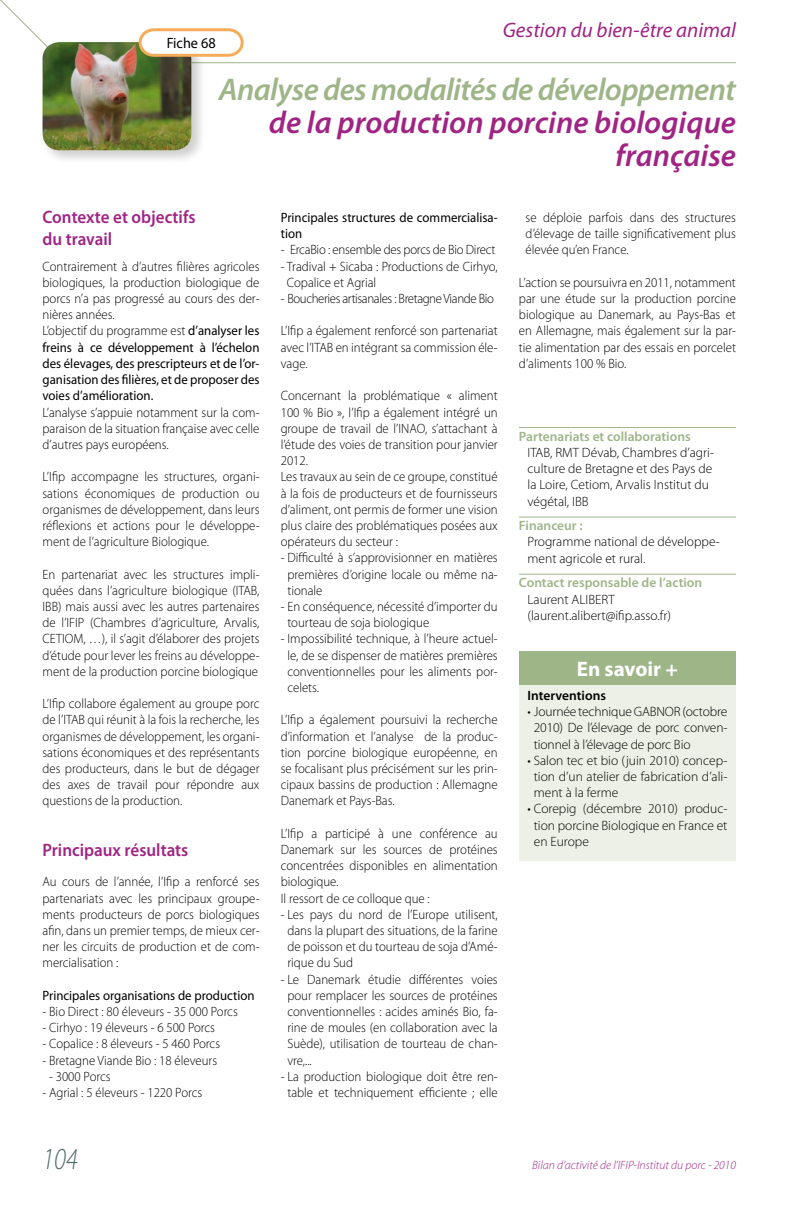
<style>
.page{position:relative;width:787px;height:1212px;background:#fff}
.page>*{position:absolute;margin:0;border:0;box-sizing:border-box;transform-origin:0 0}
.t1{font:italic 600 31.5px/33px "Myriad Pro";color:#a02483;text-align:right}
.t2{font:italic 600 31.5px "Myriad Pro";letter-spacing:-.02em;color:#9eb588}
.t3{font:italic 300 30.6px "Myriad Pro";color:#516b69;scale:.83 1}
.t4{font:italic 21px "Myriad Pro";color:#a02483}
.t5{font:700 21px "Myriad Pro";color:#fff}
.t6{font:600 18px/21.6px "Myriad Pro";color:#a02483;scale:.95 1}
.t7{font:15px "Myriad Pro";color:#000;scale:.95 1}
.t8{font:300 13.5px/16.2px "Myriad Pro";color:#000;text-align:justify;scale:.95 1}
.t9{font:300 13.5px/16.2px "Myriad Pro";color:#000}
.t10{font:13.5px/16.2px "Myriad Pro";color:#000;scale:.95 1}
.t11{font:600 13.5px "Myriad Pro";color:#9eb588}
.t12{font:300 13.5px "Myriad Pro";letter-spacing:-.03em;color:#000;scale:.95 1}
.t13{font:300 13.5px "Myriad Pro";letter-spacing:-.02em;color:#000;scale:.95 1}
.t14{font:600 13.5px "Myriad Pro";color:#000}
.t15{font:italic 300 12px "Myriad Pro";color:#a02483}
.s1{font-weight:400}
</style>
<div class="page">
<svg style="left:0;top:0;width:736px;height:63px"></svg>
<div style="left:39px;top:39px;width:167px;height:126px;background:#000;opacity:.2"></div>
<img style="left:43px;top:42px;width:148px;height:108px">
<hr style="left:519px;top:427px;width:217px;height:1px;background:#9eb588">
<hr style="left:519px;top:517px;width:217px;height:1px;background:#9eb588">
<hr style="left:519px;top:574px;width:217px;height:1px;background:#9eb588">
<div style="left:519px;top:651px;width:217px;height:34px;background:#9eb588"></div>
<div style="left:519px;top:685px;width:217px;height:175px;background:#ecf0e6"></div>
<svg style="left:137px;top:27px;width:108px;height:31px"></svg>
<p class="t7" style="left:167px;top:34px;width:53px">Fiche 68</p>
<h3 class="t4" style="left:503px;top:17px;width:235px">Gestion du bien-être animal</h3>
<h1 class="t2" style="left:219px;top:70px;width:519px">Analyse des modalités de développement</h1>
<h1 class="t1" style="left:269px;top:105px;width:468px">de la production porcine biologique française</h1>
<h3 class="t6" style="left:43px;top:206px;width:162px">Contexte et objectifs du travail</h3>
<p class="t8" style="left:43px;top:258px;width:230px;text-align:left">Contrairement à d’autres filières agricoles biologiques, la production biologique de porcs n’a pas progressé au cours des der&shy;nières années.<br>L’objectif du programme est <span class="s1">d’analyser les freins à ce développement à l’échelon des élevages, des prescripteurs et de l’or&shy;ganisation des filières, et de proposer des voies d’amélioration.</span></p>
<p class="t8" style="left:43px;top:404px;width:230px">L’analyse s’appuie notamment sur la com&shy;paraison de la situation française avec celle d’autres pays européens.</p>
<p class="t8" style="left:43px;top:469px;width:230px">L’Ifip accompagne les structures, organi&shy;sations économiques de production ou organismes de développement, dans leurs réflexions et actions pour le développe&shy;ment de l’agriculture Biologique.</p>
<p class="t8" style="left:43px;top:566px;width:230px">En partenariat avec les structures impli&shy;quées dans l’agriculture biologique (ITAB, IBB) mais aussi avec les autres partenaires de l’IFIP (Chambres d’agriculture, Arvalis, CETIOM, …), il s’agit d’élaborer des projets d’étude pour lever les freins au développe&shy;ment de la production porcine biologique</p>
<p class="t8" style="left:43px;top:695px;width:230px">L’Ifip collabore également au groupe porc de l’ITAB qui réunit à la fois la recherche, les organismes de développement, les organi&shy;sations économiques et des représentants des producteurs, dans le but de dégager des axes de travail pour répondre aux questions de la production.</p>
<h3 class="t6" style="left:43px;top:838px;width:155px">Principaux résultats</h3>
<p class="t8" style="left:43px;top:874px;width:230px">Au cours de l’année, l’Ifip a renforcé ses partenariats avec les principaux groupe&shy;ments producteurs de porcs biologiques afin, dans un premier temps, de mieux cer&shy;ner les circuits de production et de com&shy;mercialisation :</p>
<p class="t10" style="left:43px;top:987px;width:225px">Principales organisations de production</p>
<p class="t8" style="left:43px;top:1003px;width:207px">- Bio Direct : 80 éleveurs - 35 000 Porcs</p>
<p class="t8" style="left:43px;top:1019px;width:183px">- Cirhyo : 19 éleveurs - 6 500 Porcs</p>
<p class="t8" style="left:43px;top:1036px;width:188px">- Copalice : 8 éleveurs - 5 460 Porcs</p>
<p class="t8" style="left:43px;top:1052px;width:185px">- Bretagne Viande Bio : 18 éleveurs</p>
<p class="t8" style="left:49px;top:1068px;width:66px">- 3000 Porcs</p>
<p class="t8" style="left:43px;top:1084px;width:170px">- Agrial : 5 éleveurs - 1220 Porcs</p>
<p class="t10" style="left:281px;top:209px;width:230px">Principales structures de commercialisa&shy;tion</p>
<p class="t13" style="left:281px;top:242px;width:227px">- ErcaBio : ensemble des porcs de Bio Direct</p>
<p class="t8" style="left:287px;top:258px;width:223px;text-indent:-6px">- Tradival + Sicaba : Productions de Cirhyo,<br>Copalice et Agrial</p>
<p class="t12" style="left:281px;top:290px;width:226px">- Boucheries artisanales : Bretagne Viande Bio</p>
<p class="t8" style="left:281px;top:323px;width:230px">L’Ifip a également renforcé son partenariat avec l’ITAB en intégrant sa commission éle&shy;vage.</p>
<p class="t8" style="left:281px;top:388px;width:230px;text-align:left">Concernant la problématique « aliment 100 % Bio », l’Ifip a également intégré un groupe de travail de l’INAO, s’attachant à l’étude des voies de transition pour janvier 2012.<br>Les travaux au sein de ce groupe, constitué à la fois de producteurs et de fournisseurs d’aliment, ont permis de former une vision plus claire des problématiques posées aux opérateurs du secteur :</p>
<p class="t8" style="left:287px;top:550px;width:223px;text-indent:-7px">- Difficulté à s’approvisionner en matières premières d’origine locale ou même na&shy;tionale</p>
<p class="t8" style="left:287px;top:598px;width:223px;text-indent:-7px">- En conséquence, nécessité d’importer du tourteau de soja biologique</p>
<p class="t8" style="left:287px;top:631px;width:223px;text-indent:-7px">- Impossibilité technique, à l’heure actuel&shy;le, de se dispenser de matières premières conventionnelles pour les aliments por&shy;celets.</p>
<p class="t8" style="left:281px;top:712px;width:230px">L’Ifip a également poursuivi la recherche d’information et l’analyse de la produc&shy;tion porcine biologique européenne, en se focalisant plus précisément sur les prin&shy;cipaux bassins de production : Allemagne Danemark et Pays-Bas.</p>
<p class="t8" style="left:281px;top:825px;width:230px;text-align:left">L’Ifip a participé à une conférence au<br>Danemark sur les sources de protéines concentrées disponibles en alimentation biologique.<br>Il ressort de ce colloque que :</p>
<p class="t8" style="left:287px;top:906px;width:223px;text-indent:-7px">- Les pays du nord de l’Europe utilisent, dans la plupart des situations, de la farine de poisson et du tourteau de soja d’Amé&shy;rique du Sud</p>
<p class="t8" style="left:287px;top:971px;width:223px;text-indent:-7px">- Le Danemark étudie différentes voies pour remplacer les sources de protéines conventionnelles : acides aminés Bio, fa&shy;rine de moules (en collaboration avec la Suède), utilisation de tourteau de chan&shy;vre,...</p>
<p class="t8" style="left:281px;top:1068px;width:230px;text-align:center">- La production biologique doit être ren&shy;table et techniquement efficiente ; elle</p>
<p class="t8" style="left:525px;top:209px;width:223px">se déploie parfois dans des structures d’élevage de taille significativement plus élevée qu’en France.</p>
<p class="t8" style="left:519px;top:274px;width:230px">L’action se poursuivra en 2011, notamment par une étude sur la production porcine biologique au Danemark, au Pays-Bas et en Allemagne, mais également sur la par&shy;tie alimentation par des essais en porcelet d’aliments 100 % Bio.</p>
<p class="t11" style="left:519px;top:428px;width:173px">Partenariats et collaborations</p>
<p class="t9" style="left:527px;top:444px;width:188px">ITAB, RMT Dévab, Chambres d’agri&shy;culture de Bretagne et des Pays de la Loire, Cetiom, Arvalis Institut du végétal, IBB</p>
<p class="t11" style="left:519px;top:517px;width:65px">Financeur :</p>
<p class="t9" style="left:527px;top:534px;width:194px">Programme national de développe&shy;ment agricole et rural.</p>
<p class="t11" style="left:519px;top:574px;width:185px">Contact responsable de l’action</p>
<p class="t9" style="left:527px;top:591px;width:145px">Laurent ALIBERT (laurent.alibert@ifip.asso.fr)</p>
<h3 class="t5" style="left:577px;top:656px;width:103px">En savoir +</h3>
<p class="t14" style="left:527px;top:687px;width:80px">Interventions</p>
<p class="t9" style="left:534px;top:703px;width:195px;text-align:justify;text-indent:-6px">• Journée technique GABNOR (octobre 2010) De l’élevage de porc conven&shy;tionnel à l’élevage de porc Bio</p>
<p class="t9" style="left:534px;top:752px;width:195px;text-align:justify;text-indent:-6px">• Salon tec et bio (juin 2010) concep&shy;tion d’un atelier de fabrication d’ali&shy;ment à la ferme</p>
<p class="t9" style="left:534px;top:800px;width:195px;text-align:justify;text-indent:-6px">• Corepig (décembre 2010) produc&shy;tion porcine Biologique en France et en Europe</p>
<h2 class="t3" style="left:43px;top:1141px;width:44px">104</h2>
<p class="t15" style="left:532px;top:1158px;width:205px">Bilan d’activité de l’IFIP-Institut du porc - 2010</p>
</div>
